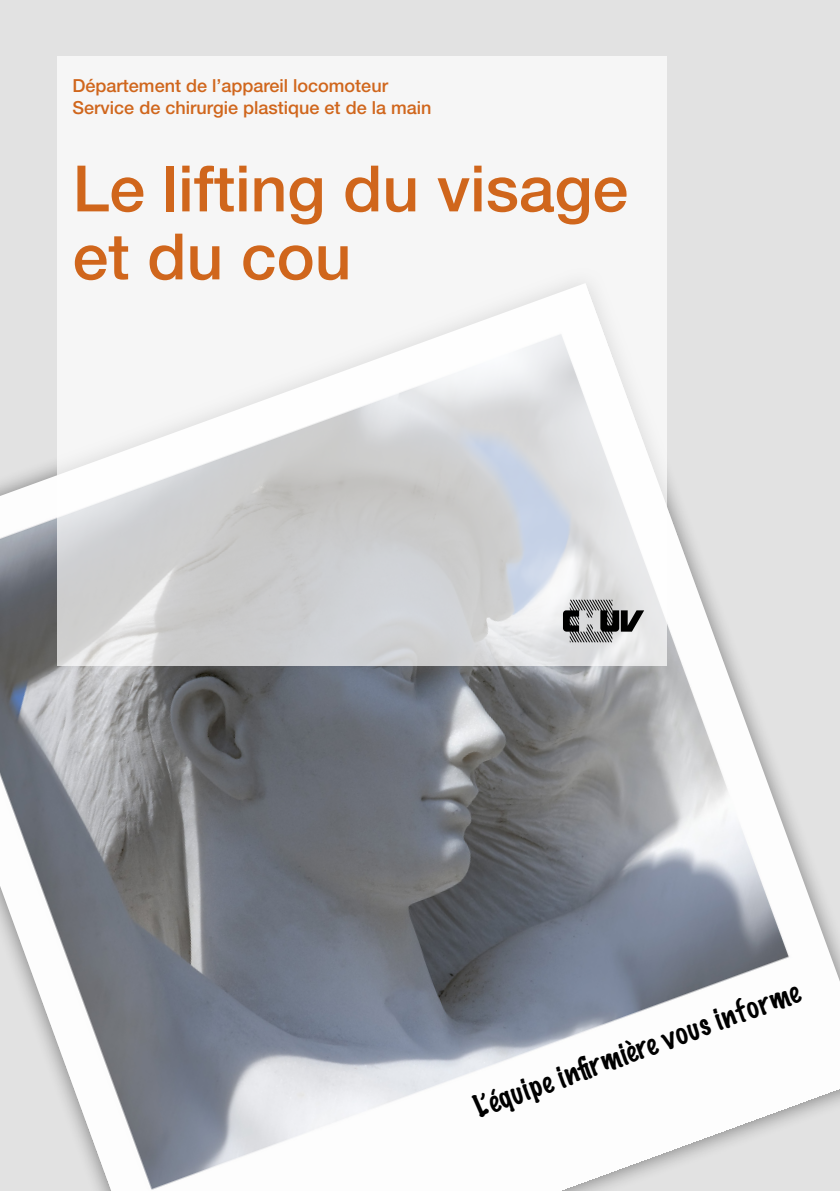
<style>
.page{position:relative;width:840px;height:1191px;background:#fff}
.page>*{position:absolute;margin:0;border:0;box-sizing:border-box;transform-origin:0 0}
.t1{font:500 64px/68px "Helvetica Neue LT";color:#d0661c}
.t2{font:100 28px "Marker Felt";color:#000}
.t3{font:500 18px/22px "Helvetica Neue LT";color:#d0661c}
</style>
<div class="page">
<div style="left:0;top:0;width:839px;height:1191px;background:#e2e2e2"></div>
<img style="left:0;top:283px;width:839px;height:908px">
<svg style="left:57px;top:57px;width:609px;height:609px;fill:#f6f6f6"></svg>
<svg style="left:562px;top:600px;width:81px;height:42px"></svg>
<p class="t3" style="left:72px;top:74px;width:360px">Département de l’appareil locomoteur<br>Service de chirurgie plastique et de la main</p>
<h1 class="t1" style="left:72px;top:154px;width:556px">Le lifting du visage et du cou</h1>
<h2 class="t2" style="left:467px;top:1087px;width:345px;rotate:-20deg">L’équipe infi rmière vous informe</h2>
</div>
